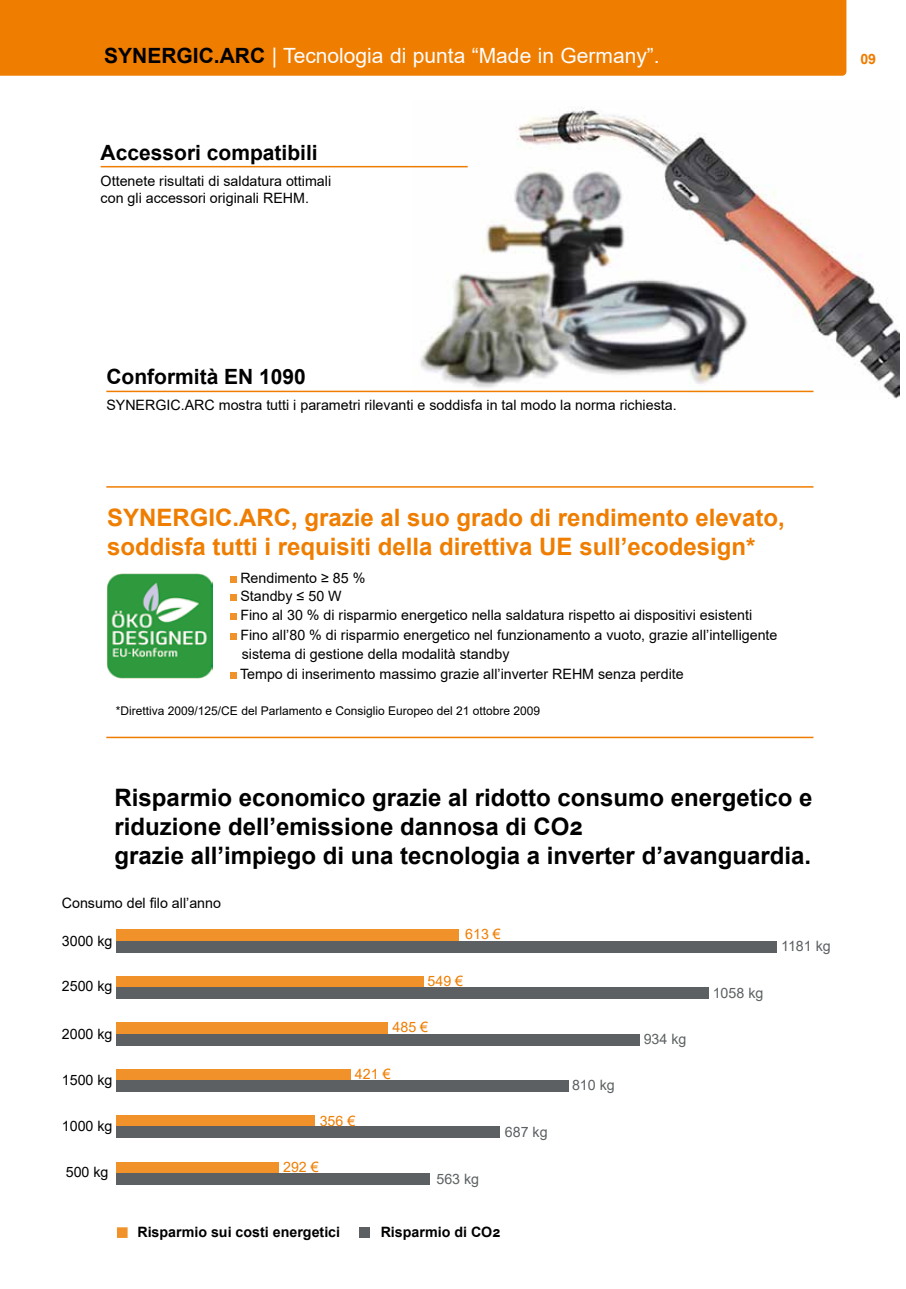
<style>
.page{position:relative;width:906px;height:1289px;background:#fff}
.page>*{position:absolute;margin:0;border:0;box-sizing:border-box;transform-origin:0 0}
.t1{font:700 24px/28.8px "Arial";color:#000}
.t2{font:700 24px/28.8px "Arial";color:#ef7d00}
.t3{font:21px "Arial";color:#fdfdfd}
.t4{font:700 21px "Arial";color:#000}
.t5{font:14.25px/19.5px "Arial";color:#000}
.t6{font:700 14.25px "Arial";color:#000}
.t7{font:14.25px "Arial";color:#5c6062}
.t8{font:14.25px "Arial";color:#ef7d00}
.t9{font:700 14.25px "Arial";color:#ef7d00}
.t10{font:12px "Arial";color:#000}
.s1{font-weight:700;color:#000}
.s2{color:#fff}
</style>
<div class="page">
<div style="left:0;top:0;width:846px;height:76px;background:#ef7d00"></div>
<img style="left:412px;top:107px;width:487px;height:292px">
<hr style="left:101px;top:166px;width:367px;height:1px;background:#ef7d00">
<hr style="left:106px;top:390px;width:707px;height:2px;background:#ef7d00">
<hr style="left:106px;top:486px;width:707px;height:1px;background:#ef7d00">
<hr style="left:106px;top:736px;width:707px;height:2px;background:#ef7d00">
<img style="left:107px;top:574px;width:106px;height:104px">
<svg style="left:230px;top:576px;width:6px;height:6px"></svg>
<svg style="left:230px;top:594px;width:6px;height:6px"></svg>
<div style="left:230px;top:613px;width:6px;height:7px;background:#f19129"></div>
<svg style="left:230px;top:633px;width:6px;height:6px"></svg>
<svg style="left:230px;top:672px;width:6px;height:6px"></svg>
<div style="left:117px;top:1227px;width:11px;height:10px;background:#f19129"></div>
<svg style="left:359px;top:1227px;width:11px;height:10px"></svg>
<svg style="left:117px;top:929px;width:660px;height:23px"></svg>
<svg style="left:117px;top:976px;width:592px;height:22px"></svg>
<svg style="left:117px;top:1022px;width:523px;height:23px"></svg>
<svg style="left:117px;top:1069px;width:452px;height:22px"></svg>
<svg style="left:117px;top:1115px;width:383px;height:23px"></svg>
<svg style="left:117px;top:1162px;width:313px;height:22px"></svg>
<h2 class="t3" style="left:104px;top:41px;width:557px"><span class="s1">SYNERGIC.ARC</span> <span class="s2">|</span> Tecnologia di punta “Made in Germany”.</h2>
<p class="t9" style="left:860px;top:48px;width:17px">09</p>
<h2 class="t4" style="left:101px;top:138px;width:219px">Accessori compatibili</h2>
<p class="t5" style="left:101px;top:172px;width:232px;line-height:17.1px">Ottenete risultati di saldatura ottimali con gli accessori originali REHM.</p>
<h2 class="t4" style="left:106px;top:361px;width:201px">Conformità EN 1090</h2>
<p class="t5" style="left:106px;top:395px;width:572px">SYNERGIC.ARC mostra tutti i parametri rilevanti e soddisfa in tal modo la norma richiesta.</p>
<h1 class="t2" style="left:107px;top:503px;width:679px">SYNERGIC.ARC, grazie al suo grado di rendimento elevato, soddisfa tutti i requisiti della direttiva UE sull’ecodesign*</h1>
<p class="t5" style="left:240px;top:568px;width:127px;line-height:18px">Rendimento ≥ 85 %<br>Standby ≤ 50 W</p>
<p class="t5" style="left:240px;top:605px;width:539px">Fino al 30 % di risparmio energetico nella saldatura rispetto ai dispositivi esistenti Fino all’80 % di risparmio energetico nel funzionamento a vuoto, grazie all’intelligente sistema di gestione della modalità standby<br>Tempo di inserimento massimo grazie all’inverter REHM senza perdite</p>
<p class="t10" style="left:116px;top:703px;width:426px">*Direttiva 2009/125/CE del Parlamento e Consiglio Europeo del 21 ottobre 2009</p>
<h1 class="t1" style="left:115px;top:783px;width:699px">Risparmio economico grazie al ridotto consumo energetico e riduzione dell’emissione dannosa di CO2<br>grazie all’impiego di una tecnologia a inverter d’avanguardia.</h1>
<p class="t5" style="left:62px;top:892px;width:161px">Consumo del filo all’anno</p>
<p class="t5" style="left:62px;top:931px;width:52px">3000 kg</p>
<p class="t5" style="left:62px;top:976px;width:52px">2500 kg</p>
<p class="t5" style="left:62px;top:1023px;width:52px">2000 kg</p>
<p class="t5" style="left:62px;top:1070px;width:52px">1500 kg</p>
<p class="t5" style="left:62px;top:1115px;width:52px">1000 kg</p>
<p class="t5" style="left:66px;top:1162px;width:44px">500 kg</p>
<p class="t8" style="left:465px;top:924px;width:37px">613 €</p>
<p class="t8" style="left:427px;top:971px;width:37px">549 €</p>
<p class="t8" style="left:392px;top:1017px;width:37px">485 €</p>
<p class="t8" style="left:355px;top:1063px;width:37px">421 €</p>
<p class="t8" style="left:320px;top:1110px;width:37px">356 €</p>
<p class="t8" style="left:283px;top:1157px;width:37px">292 €</p>
<p class="t7" style="left:436px;top:1168px;width:44px">563 kg</p>
<p class="t7" style="left:505px;top:1122px;width:44px">687 kg</p>
<p class="t6" style="left:137px;top:1222px;width:204px">Risparmio sui costi energetici</p>
<p class="t6" style="left:381px;top:1222px;width:121px">Risparmio di CO2</p>
<p class="t7" style="left:572px;top:1075px;width:44px">810 kg</p>
<p class="t7" style="left:644px;top:1029px;width:44px">934 kg</p>
<p class="t7" style="left:712px;top:982px;width:52px">1058 kg</p>
<p class="t7" style="left:781px;top:936px;width:51px">1181 kg</p>
</div>
